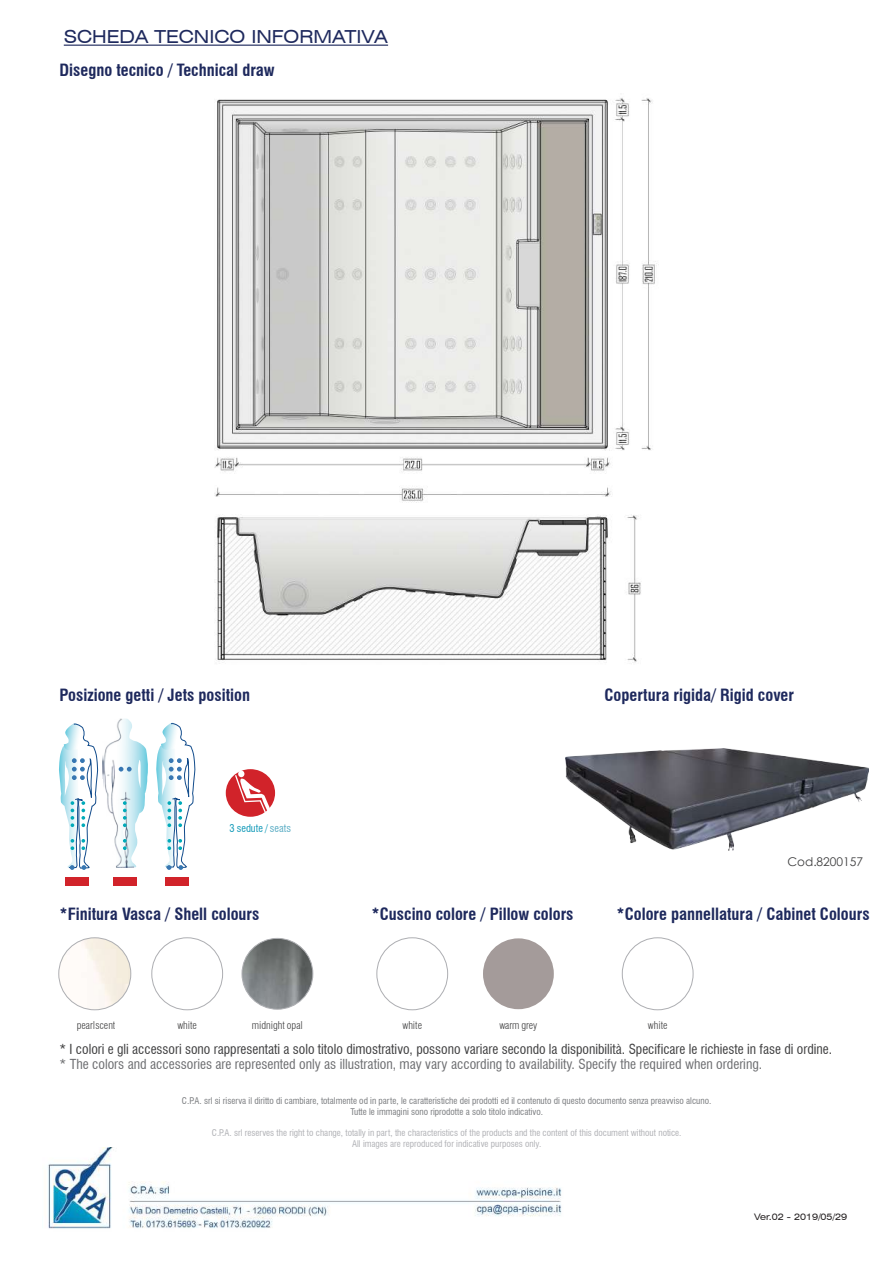
<style>
.page{position:relative;width:893px;height:1263px;background:#fff}
.page>*{position:absolute;margin:0;border:0;box-sizing:border-box;transform-origin:0 0}
.t1{font:expanded 18px "Swiss 721 BT";color:#1e295d}
.t2{font:700 condensed 16.5px "Swiss 721 BT";color:#1e295d}
.t3{font:condensed 13.5px "Swiss 721 BT";color:#3e3e3f}
.t4{font:condensed 13.5px "Swiss 721 BT";color:#6c6d70}
.t5{font:12px "Century Gothic";color:#3e3e3f}
.t6{font:300 condensed 10.5px "Swiss 721 BT";color:#3e3e3f}
.t7{font:condensed 10.35px "Swiss 721 BT";color:#1199b8}
.t8{font:condensed 9px/10.8px "Swiss 721 BT";color:#7a7c7f;text-align:center}
.t9{font:condensed 9px/10.8px "Swiss 721 BT";color:#b0b1b5;text-align:center}
.t10{font:expanded 9px "Swiss 721 BT";color:#231f20}
.s1{color:#59acc4}
</style>
<div class="page">
<hr style="left:64px;top:45px;width:324px;height:1px;background:#1e295d">
<img style="left:48px;top:1147px;width:514px;height:82px">
<div style="left:226px;top:769px;width:49px;height:48px;background:#d1232a;border-radius:50%"></div>
<div style="left:238px;top:770px;width:6px;height:7px;background:#fff;border-radius:50%"></div>
<svg style="left:234px;top:773px;width:37px;height:43px"></svg>
<div style="left:65px;top:877px;width:24px;height:8px;background:#d1232a"></div>
<div style="left:113px;top:877px;width:24px;height:8px;background:#d1232a"></div>
<div style="left:165px;top:877px;width:24px;height:8px;background:#d1232a"></div>
<img style="left:102px;top:742px;width:32px;height:126px">
<svg style="left:112px;top:718px;width:36px;height:149px"></svg>
<svg style="left:59px;top:723px;width:39px;height:147px"></svg>
<svg style="left:156px;top:723px;width:39px;height:147px"></svg>
<img style="left:242px;top:939px;width:71px;height:70px">
<div style="left:242px;top:938px;width:71px;height:71px;border:1px solid #adaeb2;border-radius:50%"></div>
<div style="left:483px;top:938px;width:71px;height:71px;background:#a49b9a;border-radius:50%"></div>
<div style="left:152px;top:938px;width:71px;height:72px;border:1px solid #adaeb2;border-radius:50%"></div>
<div style="left:377px;top:938px;width:71px;height:72px;border:1px solid #adaeb2;border-radius:50%"></div>
<div style="left:622px;top:938px;width:71px;height:72px;border:1px solid #adaeb2;border-radius:50%"></div>
<img style="left:59px;top:938px;width:72px;height:72px;border-radius:36px">
<div style="left:59px;top:938px;width:72px;height:72px;border:1px solid #adaeb2;border-radius:50%"></div>
<img style="left:214px;top:98px;width:445px;height:565px">
<img style="left:565px;top:748px;width:303px;height:102px">
<h1 class="t1" style="left:64px;top:26px;width:326px">SCHEDA TECNICO INFORMATIVA</h1>
<h2 class="t2" style="left:60px;top:60px;width:217px">Disegno tecnico / Technical draw</h2>
<h2 class="t2" style="left:60px;top:685px;width:192px">Posizione getti / Jets position</h2>
<h2 class="t2" style="left:605px;top:685px;width:191px">Copertura rigida/ Rigid cover</h2>
<p class="t7" style="left:230px;top:822px;width:63px">3 sedute / <span class="s1">seats</span></p>
<h2 class="t2" style="left:60px;top:904px;width:201px">*Finitura Vasca / Shell colours</h2>
<h3 class="t5" style="left:787px;top:853px;width:77px">Cod.8200157</h3>
<h2 class="t2" style="left:372px;top:904px;width:203px">*Cuscino colore / Pillow colors</h2>
<h2 class="t2" style="left:617px;top:904px;width:255px">*Colore pannellatura / Cabinet Colours</h2>
<p class="t6" style="left:77px;top:1019px;width:40px">pearlscent</p>
<p class="t6" style="left:177px;top:1019px;width:21px">white</p>
<p class="t6" style="left:252px;top:1019px;width:53px">midnight opal</p>
<p class="t6" style="left:402px;top:1019px;width:21px">white</p>
<p class="t6" style="left:499px;top:1019px;width:40px">warm grey</p>
<p class="t6" style="left:648px;top:1019px;width:21px">white</p>
<h3 class="t3" style="left:60px;top:1041px;width:774px">* I colori e gli accessori sono rappresentati a solo titolo dimostrativo, possono variare secondo la disponibilità. Specificare le richieste in fase di ordine.</h3>
<h3 class="t4" style="left:60px;top:1056px;width:704px">* The colors and accessories are represented only as illustration, may vary according to availability. Specify the required when ordering.</h3>
<p class="t8" style="left:182px;top:1095px;width:531px">C.P.A. srl si riserva il diritto di cambiare, totalmente od in parte, le caratteristiche dei prodotti ed il contenuto di questo documento senza preavviso alcuno.<br>Tutte le immagini sono riprodotte a solo titolo indicativo.</p>
<p class="t9" style="left:212px;top:1127px;width:471px">C.P.A. srl reserves the right to change, totally in part, the characteristics of the products and the content of this document without notice.<br>All images are reproduced for indicative purposes only.</p>
<p class="t10" style="left:754px;top:1212px;width:94px">Ver.02 - 2019/05/29</p>
</div>
